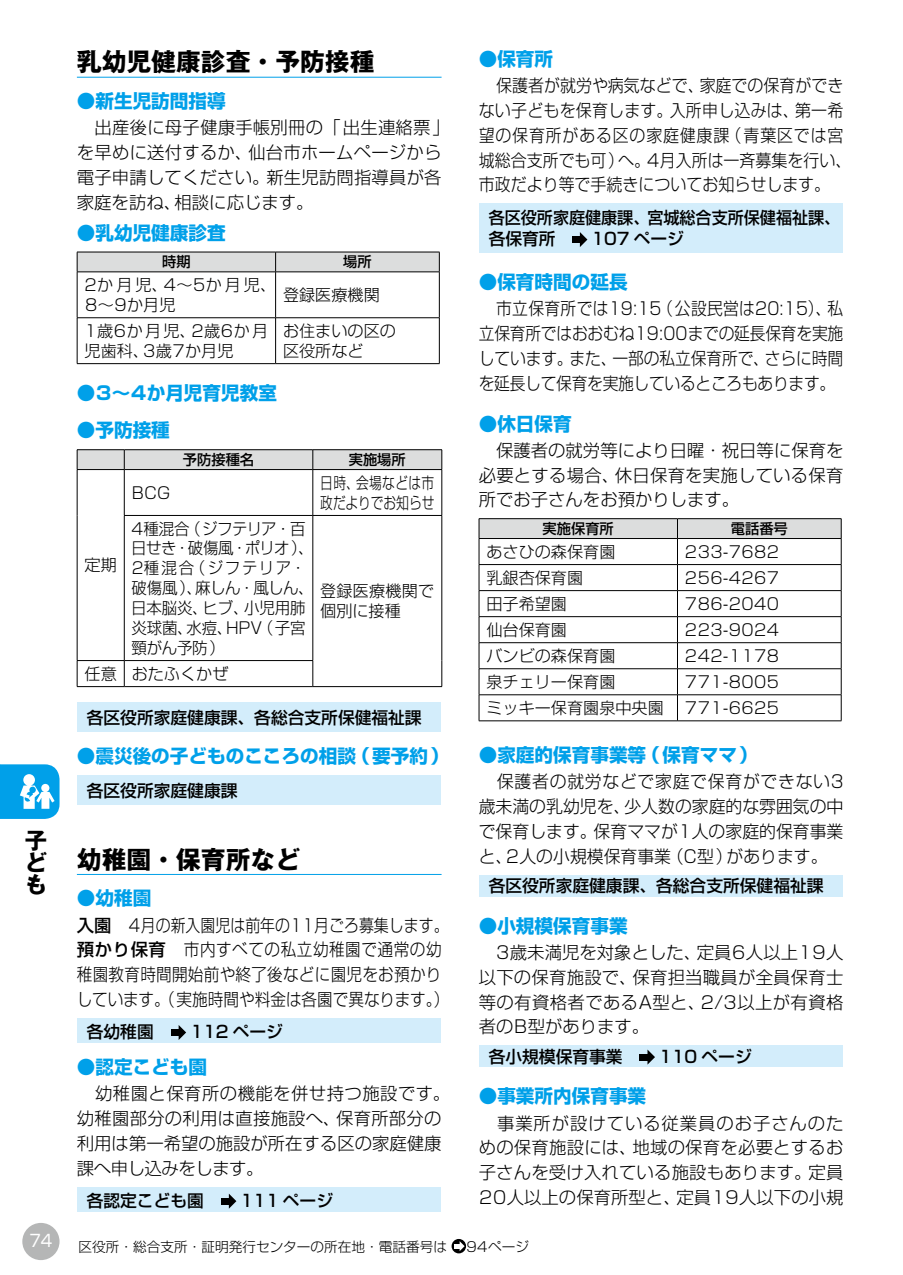
<style>
.page{position:relative;width:903px;height:1275px;background:#fff}
.page>*{position:absolute;margin:0;border:0;box-sizing:border-box;transform-origin:0 0}
.t1{font:700 24.85px "Gothic MB101 Pr 5";color:#000}
.t2{font:700 22.4px/22.4px "Gothic MB101 Pr 5";color:#000;text-align:justify}
.t3{font:700 18.55px "Shin Go Pr 5";color:#00a0e9}
.t4{font:300 17.32px/24.8px "Shin Go Pr 5";letter-spacing:.01em;color:#000;text-align:justify}
.t5{font:300 17.32px/24.8px "Shin Go Pr 5";letter-spacing:.01em;color:#000;scale:.92 1}
.t6{font:300 17.32px/24.8px "Shin Go Pr 5";letter-spacing:.01em;color:#000;text-align:justify;scale:.91 1}
.t7{font:300 17.32px/24.8px "Shin Go Pr 5";letter-spacing:.01em;color:#000;scale:.86 1}
.t8{font:500 16.8px "Shin Go Pr 5";color:#000}
.t9{font:500 16.8px/21px "Shin Go Pr 5";color:#000;scale:.96 1}
.t10{font:16.8px "Shin Go Pr 5";color:#fff;scale:.9 1}
.t11{font:300 16.1px/19.8px "Shin Go Pr 5";color:#000}
.t12{font:300 16.1px/19.8px "Shin Go Pr 5";color:#000;scale:.96 1}
.t13{font:300 16.1px/19.8px "Shin Go Pr 5";letter-spacing:.03em;color:#000}
.t14{font:300 16.1px/19.8px "Shin Go Pr 5";color:#000;scale:.79 1}
.t15{font:500 14.17px "Shin Go Pr 5";color:#000}
.t16{font:300 13.65px "Shin Go Pr 5";color:#000}
.s1{font-weight:500}
</style>
<div class="page">
<div style="left:452px;top:1239px;width:14px;height:14px;background:#000;border-radius:50%"></div>
<svg style="left:454px;top:1241px;width:11px;height:10px"></svg>
<svg style="left:0;top:764px;width:60px;height:55px"></svg>
<div style="left:479px;top:203px;width:363px;height:50px;background:#d3edfb"></div>
<div style="left:572px;top:236px;width:11px;height:7px;background:#000"></div>
<svg style="left:580px;top:232px;width:7px;height:15px"></svg>
<hr style="left:479px;top:518px;width:198px;height:1px;background:#000">
<hr style="left:677px;top:518px;width:164px;height:1px;background:#000">
<svg style="left:479px;top:519px;width:363px;height:202px"></svg>
<hr style="left:479px;top:538px;width:198px;height:1px;background:#000">
<hr style="left:677px;top:538px;width:164px;height:1px;background:#000">
<div style="left:479px;top:875px;width:363px;height:22px;background:#d3edfb"></div>
<div style="left:479px;top:1045px;width:363px;height:22px;background:#d3edfb"></div>
<div style="left:639px;top:1054px;width:11px;height:6px;background:#000"></div>
<svg style="left:647px;top:1049px;width:8px;height:16px"></svg>
<hr style="left:77px;top:77px;width:365px;height:1px;background:#00a0e9">
<hr style="left:77px;top:874px;width:365px;height:1px;background:#00a0e9">
<hr style="left:77px;top:272px;width:1px;height:45px;background:#000">
<hr style="left:275px;top:272px;width:1px;height:45px;background:#000">
<hr style="left:439px;top:272px;width:1px;height:45px;background:#000">
<hr style="left:77px;top:317px;width:199px;height:1px;background:#000">
<hr style="left:77px;top:318px;width:1px;height:45px;background:#000">
<hr style="left:276px;top:317px;width:164px;height:1px;background:#000">
<hr style="left:275px;top:318px;width:1px;height:45px;background:#000">
<hr style="left:439px;top:318px;width:1px;height:45px;background:#000">
<hr style="left:77px;top:363px;width:199px;height:1px;background:#000">
<hr style="left:276px;top:363px;width:164px;height:1px;background:#000">
<svg style="left:77px;top:252px;width:363px;height:20px;background:#cdcece"></svg>
<hr style="left:77px;top:272px;width:199px;height:1px;background:#000">
<hr style="left:276px;top:272px;width:164px;height:1px;background:#000">
<hr style="left:77px;top:470px;width:1px;height:45px;background:#000">
<hr style="left:124px;top:470px;width:1px;height:45px;background:#000">
<hr style="left:312px;top:470px;width:1px;height:45px;background:#000">
<hr style="left:441px;top:470px;width:1px;height:45px;background:#000">
<hr style="left:77px;top:515px;width:1px;height:145px;background:#000">
<hr style="left:124px;top:515px;width:189px;height:1px;background:#000">
<hr style="left:124px;top:516px;width:1px;height:144px;background:#000">
<hr style="left:313px;top:515px;width:129px;height:1px;background:#000">
<hr style="left:312px;top:516px;width:1px;height:144px;background:#000">
<hr style="left:441px;top:516px;width:1px;height:145px;background:#000">
<hr style="left:77px;top:660px;width:47px;height:1px;background:#000">
<svg style="left:77px;top:661px;width:1px;height:25px"></svg>
<hr style="left:124px;top:660px;width:189px;height:1px;background:#000">
<svg style="left:124px;top:661px;width:1px;height:25px"></svg>
<svg style="left:312px;top:661px;width:1px;height:25px"></svg>
<svg style="left:441px;top:661px;width:1px;height:25px"></svg>
<hr style="left:77px;top:686px;width:47px;height:1px;background:#000">
<hr style="left:124px;top:686px;width:189px;height:1px;background:#000">
<hr style="left:313px;top:686px;width:129px;height:1px;background:#000">
<hr style="left:77px;top:449px;width:47px;height:1px;background:#000">
<hr style="left:124px;top:449px;width:189px;height:1px;background:#000">
<hr style="left:313px;top:449px;width:129px;height:1px;background:#000">
<div style="left:77px;top:450px;width:365px;height:19px;background:#dcdddd"></div>
<hr style="left:77px;top:469px;width:47px;height:1px;background:#000">
<hr style="left:124px;top:469px;width:189px;height:1px;background:#000">
<hr style="left:313px;top:469px;width:129px;height:1px;background:#000">
<div style="left:77px;top:702px;width:363px;height:29px;background:#d3edfb"></div>
<div style="left:77px;top:775px;width:363px;height:30px;background:#d3edfb"></div>
<div style="left:77px;top:1018px;width:363px;height:25px;background:#d3edfb"></div>
<div style="left:171px;top:1029px;width:11px;height:7px;background:#000"></div>
<svg style="left:179px;top:1025px;width:7px;height:15px"></svg>
<div style="left:77px;top:1187px;width:363px;height:24px;background:#d3edfb"></div>
<div style="left:221px;top:1198px;width:11px;height:6px;background:#000"></div>
<svg style="left:229px;top:1194px;width:7px;height:15px"></svg>
<div style="left:22px;top:1223px;width:38px;height:37px;background:#b5b6b6;border-radius:50%"></div>
<p class="t2" style="left:25px;top:827px;width:24px">子ども</p>
<p class="t10" style="left:30px;top:1227px;width:27px">74</p>
<h1 class="t1" style="left:77px;top:41px;width:299px">乳幼児健康診査・予防接種</h1>
<p class="t3" style="left:77px;top:86px;width:150px">●新生児訪問指導</p>
<p class="t4" style="left:77px;top:114px;width:375px;text-align:left">　出産後に母子健康手帳別冊の「出生連絡票」を早めに送付するか、仙台市ホームページから電子申請してください。新生児訪問指導員が各家庭を訪ね、相談に応じます。</p>
<p class="t3" style="left:77px;top:218px;width:150px">●乳幼児健康診査</p>
<p class="t15" style="left:162px;top:250px;width:30px">時期</p>
<p class="t15" style="left:343px;top:250px;width:30px">場所</p>
<p class="t13" style="left:85px;top:273px;width:193px">2か月児、4〜5か月児、<br>8〜9か月児</p>
<p class="t11" style="left:283px;top:283px;width:98px">登録医療機関</p>
<p class="t13" style="left:85px;top:319px;width:185px">1歳6か月児、2歳6か月児歯科、3歳7か月児</p>
<p class="t11" style="left:283px;top:319px;width:114px">お住まいの区の区役所など</p>
<p class="t3" style="left:77px;top:378px;width:202px">●3〜4か月児育児教室</p>
<p class="t3" style="left:77px;top:416px;width:95px">●予防接種</p>
<p class="t15" style="left:183px;top:448px;width:73px">予防接種名</p>
<p class="t15" style="left:349px;top:448px;width:59px">実施場所</p>
<p class="t11" style="left:85px;top:554px;width:34px">定期</p>
<p class="t11" style="left:132px;top:481px;width:40px">BCG</p>
<p class="t14" style="left:320px;top:471px;width:146px">日時、会場などは市政だよりでお知らせ</p>
<p class="t12" style="left:131px;top:517px;width:192px">4種混合（ジフテリア・百日せき・破傷風・ポリオ）、<br>2種混合（ジフテリア・破傷風）、麻しん・風しん、日本脳炎、ヒブ、小児用肺炎球菌、水痘、HPV（子宮頸がん予防）</p>
<p class="t11" style="left:320px;top:580px;width:116px">登録医療機関で個別に接種</p>
<p class="t11" style="left:85px;top:662px;width:145px">任意 おたふくかぜ</p>
<p class="t8" style="left:87px;top:704px;width:336px">各区役所家庭健康課、各総合支所保健福祉課</p>
<p class="t3" style="left:77px;top:741px;width:374px">●震災後の子どものこころの相談（要予約）</p>
<p class="t8" style="left:87px;top:777px;width:152px">各区役所家庭健康課</p>
<h1 class="t1" style="left:77px;top:839px;width:225px">幼稚園・保育所など</h1>
<p class="t3" style="left:77px;top:884px;width:76px">●幼稚園</p>
<p class="t7" style="left:77px;top:911px;width:435px"><span class="s1">入園</span> 4月の新入園児は前年の11月ごろ募集します。<span class="s1">預かり保育</span> 市内すべての私立幼稚園で通常の幼稚園教育時間開始前や終了後などに園児をお預かりしています。（実施時間や料金は各園で異なります。）</p>
<p class="t8" style="left:87px;top:1018px;width:198px">各幼稚園　 112 ページ</p>
<p class="t3" style="left:77px;top:1052px;width:132px">●認定こども園</p>
<p class="t4" style="left:77px;top:1080px;width:375px;text-align:left">　幼稚園と保育所の機能を併せ持つ施設です。幼稚園部分の利用は直接施設へ、保育所部分の利用は第一希望の施設が所在する区の家庭健康課へ申し込みをします。</p>
<p class="t8" style="left:87px;top:1186px;width:119px">各認定こども園</p>
<p class="t8" style="left:241px;top:1186px;width:94px">111 ページ</p>
<p class="t3" style="left:479px;top:44px;width:76px">●保育所</p>
<p class="t5" style="left:479px;top:72px;width:406px;text-indent:17px">保護者が就労や病気などで、家庭での保育ができない子どもを保育します。入所申し込みは、第一希望の保育所がある区の家庭健康課（青葉区では宮城総合支所でも可）へ。4月入所は一斉募集を行い、市政だより等で手続きについてお知らせします。</p>
<p class="t9" style="left:489px;top:206px;width:368px">各区役所家庭健康課、宮城総合支所保健福祉課、各保育所</p>
<p class="t8" style="left:591px;top:225px;width:94px">107 ページ</p>
<p class="t3" style="left:479px;top:267px;width:150px">●保育時間の延長</p>
<p class="t6" style="left:479px;top:295px;width:402px;text-indent:17px">市立保育所では19:15（公設民営は20:15）、私立保育所ではおおむね19:00までの延長保育を実施しています。また、一部の私立保育所で、さらに時間を延長して保育を実施しているところもあります。</p>
<p class="t3" style="left:479px;top:409px;width:95px">●休日保育</p>
<p class="t4" style="left:479px;top:436px;width:366px">　保護者の就労等により日曜・祝日等に保育を必要とする場合、休日保育を実施している保育所でお子さんをお預かりします。</p>
<p class="t15" style="left:543px;top:517px;width:73px">実施保育所</p>
<p class="t15" style="left:731px;top:517px;width:59px">電話番号</p>
<p class="t11" style="left:486px;top:540px;width:130px">あさひの森保育園</p>
<p class="t11" style="left:685px;top:540px;width:96px">233-7682</p>
<p class="t11" style="left:486px;top:566px;width:98px">乳銀杏保育園</p>
<p class="t11" style="left:685px;top:566px;width:96px">256-4267</p>
<p class="t11" style="left:486px;top:592px;width:82px">田子希望園</p>
<p class="t11" style="left:685px;top:592px;width:96px">786-2040</p>
<p class="t11" style="left:486px;top:618px;width:82px">仙台保育園</p>
<p class="t11" style="left:685px;top:618px;width:96px">223-9024</p>
<p class="t11" style="left:486px;top:644px;width:130px">バンビの森保育園</p>
<p class="t11" style="left:685px;top:644px;width:96px">242-1178</p>
<p class="t11" style="left:486px;top:670px;width:130px">泉チェリー保育園</p>
<p class="t11" style="left:685px;top:670px;width:96px">771-8005</p>
<p class="t11" style="left:486px;top:696px;width:179px">ミッキー保育園泉中央園</p>
<p class="t11" style="left:685px;top:696px;width:96px">771-6625</p>
<p class="t3" style="left:479px;top:740px;width:281px">●家庭的保育事業等（保育ママ）</p>
<p class="t4" style="left:479px;top:768px;width:366px;text-indent:18px">保護者の就労などで家庭で保育ができない3歳未満の乳幼児を、少人数の家庭的な雰囲気の中で保育します。保育ママが1人の家庭的保育事業と、2人の小規模保育事業（C型）があります。</p>
<p class="t8" style="left:489px;top:872px;width:336px">各区役所家庭健康課、各総合支所保健福祉課</p>
<p class="t3" style="left:479px;top:911px;width:150px">●小規模保育事業</p>
<p class="t4" style="left:479px;top:938px;width:366px">　3歳未満児を対象とした、定員6人以上19人以下の保育施設で、保育担当職員が全員保育士等の有資格者であるA型と、2/3以上が有資格者のB型があります。</p>
<p class="t8" style="left:489px;top:1042px;width:135px">各小規模保育事業</p>
<p class="t8" style="left:659px;top:1042px;width:94px">110 ページ</p>
<p class="t3" style="left:479px;top:1081px;width:169px">●事業所内保育事業</p>
<p class="t4" style="left:479px;top:1109px;width:366px">　事業所が設けている従業員のお子さんのための保育施設には、地域の保育を必要とするお子さんを受け入れている施設もあります。定員20人以上の保育所型と、定員19人以下の小規</p>
<p class="t16" style="left:79px;top:1235px;width:370px">区役所・総合支所・証明発行センターの所在地・電話番号は</p>
<p class="t16" style="left:466px;top:1235px;width:64px">94ページ</p>
</div>
